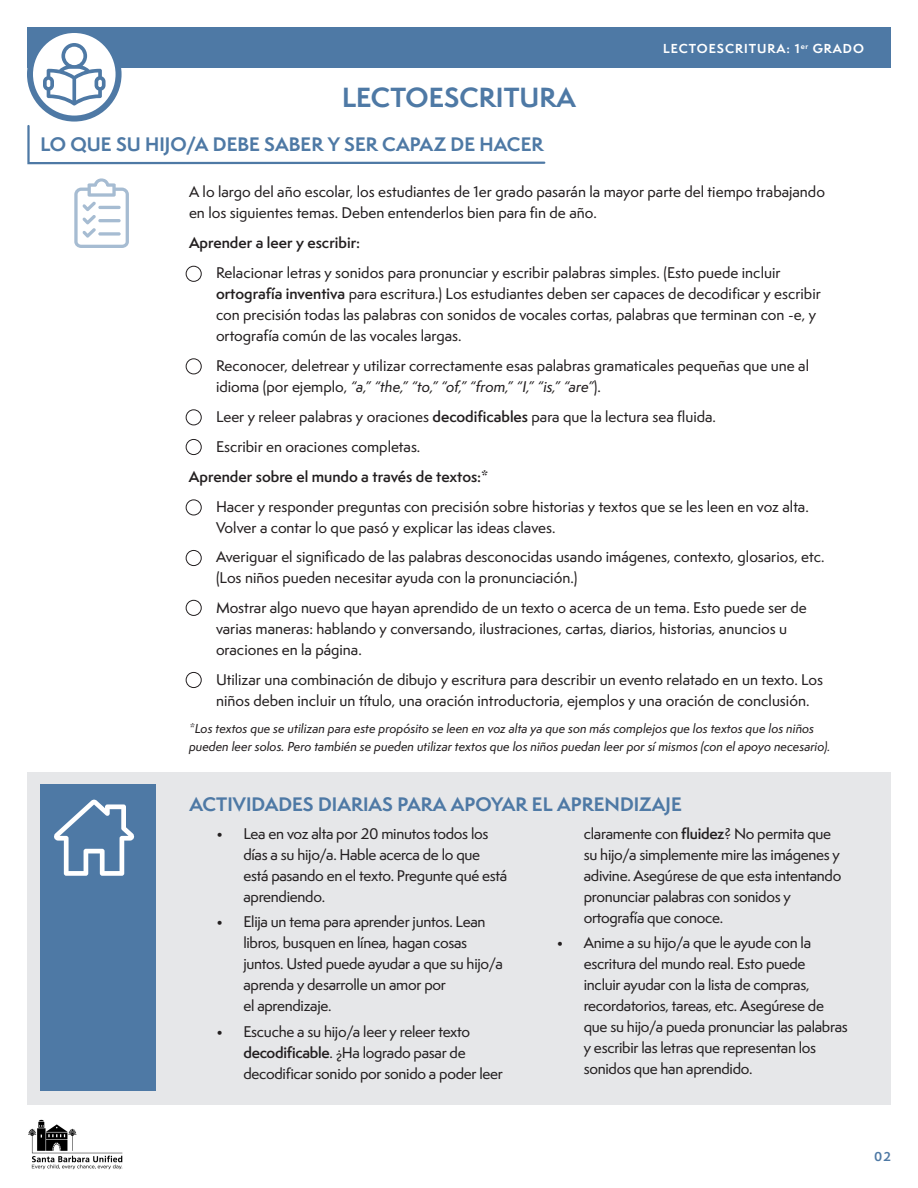
<style>
.page{position:relative;width:918px;height:1188px;background:#fff}
.page>*{position:absolute;margin:0;border:0;box-sizing:border-box;transform-origin:0 0}
.t1{font:700 25.5px "Semplicita Pro";color:#4e79a5}
.t2{font:700 18px "Semplicita Pro";color:#4e79a5}
.t3{font:500 14.25px/21px "Semplicita Pro";letter-spacing:-.005em;color:#231f20}
.t4{font:600 14.25px "Semplicita Pro";color:#231f20}
.t5{font:12px/18px "Semplicita Pro Med It";color:#231f20}
.t6{font:700 12px "Semplicita Pro";letter-spacing:.08em;color:#fff}
.t7{font:700 12px "Semplicita Pro";color:#4e79a5}
.s1{font-weight:600}
.s2{font-family:"Semplicita Pro Med It";font-weight:400}
</style>
<div class="page">
<div style="left:27px;top:27px;width:864px;height:41px;background:#4e79a5"></div>
<svg style="left:27px;top:125px;width:519px;height:40px"></svg>
<svg style="left:74px;top:178px;width:55px;height:70px"></svg>
<svg style="left:98px;top:232px;width:23px;height:4px"></svg>
<div style="left:186px;top:266px;width:16px;height:16px;border:1px solid #231f20;border-radius:50%"></div>
<div style="left:186px;top:358px;width:16px;height:16px;border:1px solid #231f20;border-radius:50%"></div>
<div style="left:186px;top:409px;width:16px;height:16px;border:1px solid #231f20;border-radius:50%"></div>
<div style="left:186px;top:439px;width:16px;height:16px;border:1px solid #231f20;border-radius:50%"></div>
<div style="left:186px;top:499px;width:16px;height:16px;border:1px solid #231f20;border-radius:50%"></div>
<div style="left:186px;top:550px;width:16px;height:16px;border:1px solid #231f20;border-radius:50%"></div>
<div style="left:186px;top:600px;width:16px;height:16px;border:1px solid #231f20;border-radius:50%"></div>
<div style="left:186px;top:672px;width:16px;height:16px;border:1px solid #231f20;border-radius:50%"></div>
<svg style="left:30px;top:30px;width:89px;height:89px"></svg>
<div style="left:27px;top:27px;width:95px;height:95px;border:6px solid #4e79a5;border-radius:50%"></div>
<svg style="left:43px;top:43px;width:63px;height:63px"></svg>
<div style="left:27px;top:772px;width:864px;height:333px;background:#e6e7e9"></div>
<div style="left:40px;top:785px;width:116px;height:306px;background:#4e79a5"></div>
<svg style="left:54px;top:799px;width:80px;height:77px"></svg>
<img style="left:28px;top:1119px;width:95px;height:51px">
<p class="t1" style="left:342px;top:79px;width:235px">LECTOESCRITURA</p>
<p class="t2" style="left:40px;top:131px;width:505px">LO QUE SU HIJO/A DEBE SABER Y SER CAPAZ DE HACER</p>
<p class="t6" style="left:663px;top:39px;width:202px">LECTOESCRITURA: 1<sup>er</sup> GRADO</p>
<p class="t3" style="left:189px;top:181px;width:638px">A lo largo del año escolar, los estudiantes de 1er grado pasarán la mayor parte del tiempo trabajando en los siguientes temas. Deben entenderlos bien para fin de año.</p>
<p class="t4" style="left:189px;top:232px;width:173px">Aprender a leer y escribir:</p>
<p class="t3" style="left:216px;top:262px;width:606px;text-indent:-27px">• Relacionar letras y sonidos para pronunciar y escribir palabras simples. (Esto puede incluir <span class="s1">ortografía inventiva</span> para escritura.) Los estudiantes deben ser capaces de decodificar y escribir con precisión todas las palabras con sonidos de vocales cortas, palabras que terminan con -e, y ortografía común de las vocales largas.</p>
<p class="t3" style="left:216px;top:355px;width:595px;text-indent:-27px">• Reconocer, deletrear y utilizar correctamente esas palabras gramaticales pequeñas que une al idioma (por ejemplo, <span class="s2">“a,” “the,” “to,” “of,” “from,” “I,” “is,” “are”</span>).</p>
<p class="t3" style="left:189px;top:406px;width:529px">• Leer y releer palabras y oraciones <span class="s1">decodificables</span> para que la lectura sea fluida.</p>
<p class="t3" style="left:189px;top:436px;width:233px">• Escribir en oraciones completas.</p>
<p class="t4" style="left:189px;top:466px;width:301px">Aprender sobre el mundo a través de textos:*</p>
<p class="t3" style="left:216px;top:496px;width:594px;text-indent:-27px">• Hacer y responder preguntas con precisión sobre historias y textos que se les leen en voz alta.<br>Volver a contar lo que pasó y explicar las ideas claves.</p>
<p class="t3" style="left:216px;top:547px;width:610px;text-indent:-27px">• Averiguar el significado de las palabras desconocidas usando imágenes, contexto, glosarios, etc. (Los niños pueden necesitar ayuda con la pronunciación.)</p>
<p class="t3" style="left:216px;top:597px;width:592px;text-indent:-27px">• Mostrar algo nuevo que hayan aprendido de un texto o acerca de un tema. Esto puede ser de varias maneras: hablando y conversando, ilustraciones, cartas, diarios, historias, anuncios u oraciones en la página.</p>
<p class="t3" style="left:216px;top:669px;width:609px;text-indent:-27px">• Utilizar una combinación de dibujo y escritura para describir un evento relatado en un texto. Los niños deben incluir un título, una oración introductoria, ejemplos y una oración de conclusión.</p>
<p class="t5" style="left:189px;top:720px;width:643px">*Los textos que se utilizan para este propósito se leen en voz alta ya que son más complejos que los textos que los niños pueden leer solos. Pero también se pueden utilizar textos que los niños puedan leer por sí mismos (con el apoyo necesario).</p>
<p class="t2" style="left:189px;top:791px;width:494px">ACTIVIDADES DIARIAS PARA APOYAR EL APRENDIZAJE</p>
<p class="t3" style="left:243px;top:823px;width:265px;text-indent:-27px">• Lea en voz alta por 20 minutos todos los días a su hijo/a. Hable acerca de lo que está pasando en el texto. Pregunte qué está aprendiendo.</p>
<p class="t3" style="left:243px;top:911px;width:261px;text-indent:-27px">• Elija un tema para aprender juntos. Lean libros, busquen en línea, hagan cosas juntos. Usted puede ayudar a que su hijo/a aprenda y desarrolle un amor por<br>el aprendizaje.</p>
<p class="t3" style="left:243px;top:1021px;width:261px;text-indent:-27px">• Escuche a su hijo/a leer y releer texto <span class="s1">decodificable</span>. ¿Ha logrado pasar de decodificar sonido por sonido a poder leer</p>
<p class="t3" style="left:584px;top:823px;width:259px">claramente con <span class="s1">fluidez</span>? No permita que su hijo/a simplemente mire las imágenes y adivine. Asegúrese de que esta intentando pronunciar palabras con sonidos y ortografía que conoce.</p>
<p class="t3" style="left:584px;top:932px;width:265px;text-indent:-27px">• Anime a su hijo/a que le ayude con la escritura del mundo real. Esto puede<br>incluir ayudar con la lista de compras, recordatorios, tareas, etc. Asegúrese de que su hijo/a pueda pronunciar las palabras y escribir las letras que representan los sonidos que han aprendido.</p>
<p class="t7" style="left:874px;top:1148px;width:18px">02</p>
</div>
